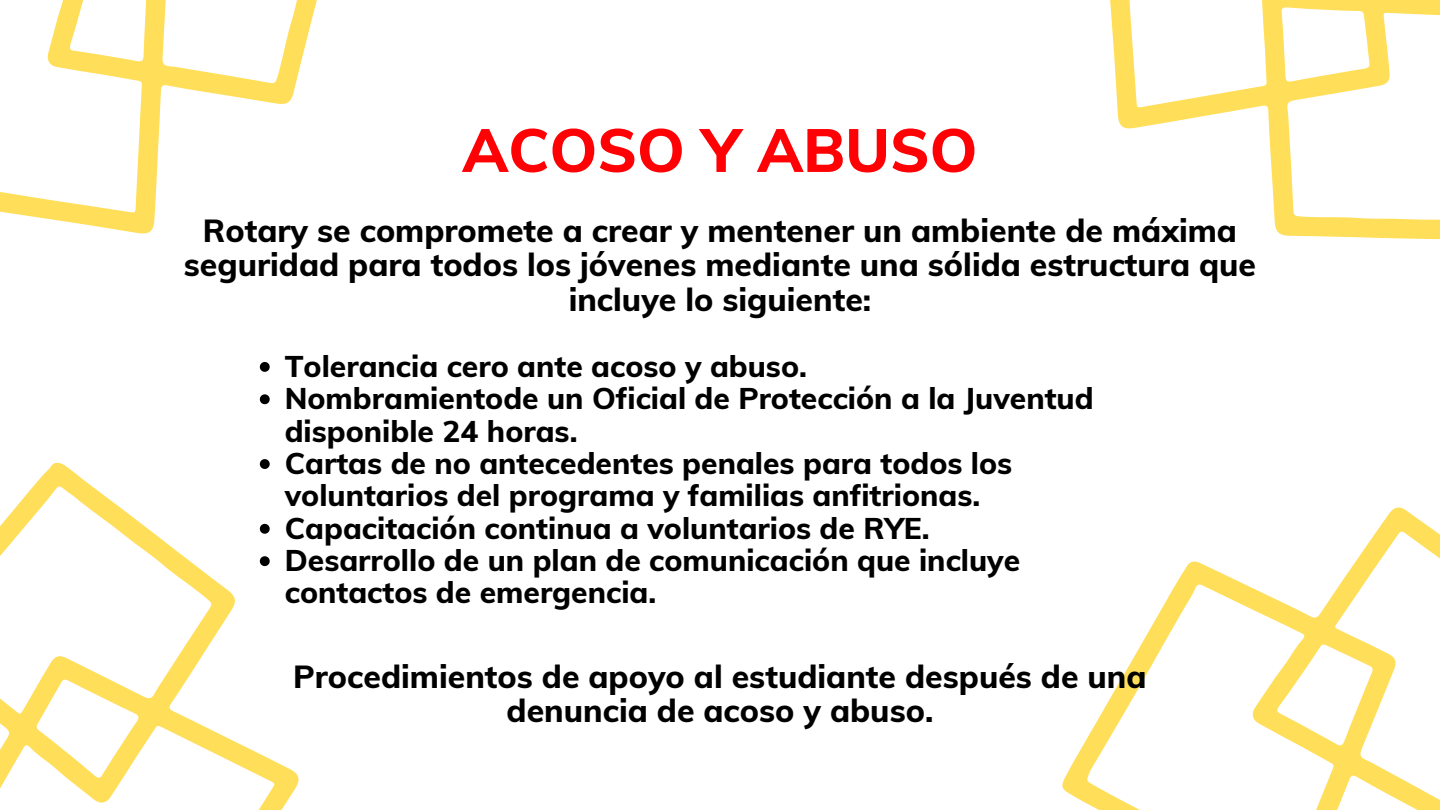
<style>
.page{position:relative;width:1440px;height:810px;background:#fff}
.page>*{position:absolute;margin:0;border:0;box-sizing:border-box;transform-origin:0 0}
.t1{font:800 60.3px "Muli";color:#ff0005}
.t2{font:800 31.9px/34.5px "Muli";color:#000;text-align:center}
.t3{font:800 30px/32.4px "Muli";color:#000}
</style>
<div class="page">
<svg style="left:260px;top:362px;width:10px;height:10px"></svg>
<svg style="left:260px;top:394px;width:10px;height:10px"></svg>
<svg style="left:1110px;top:0;width:330px;height:240px"></svg>
<svg style="left:0;top:0;width:317px;height:234px"></svg>
<svg style="left:1062px;top:507px;width:378px;height:303px"></svg>
<svg style="left:0;top:459px;width:299px;height:351px"></svg>
<p class="t1" style="left:462px;top:111px;width:517px">ACOSO Y ABUSO</p>
<p class="t2" style="left:184px;top:213px;width:1074px">Rotary se compromete a crear y mentener un ambiente de máxima seguridad para todos los jóvenes mediante una sólida estructura que incluye lo siguiente:</p>
<p class="t3" style="left:285px;top:349px;width:524px">Tolerancia cero ante acoso y abuso.</p>
<p class="t3" style="left:285px;top:382px;width:810px">Nombramientode un Oficial de Protección a la Juventud disponible 24 horas.</p>
<p class="t3" style="left:285px;top:446px;width:729px">Cartas de no antecedentes penales para todos los voluntarios del programa y familias anfitrionas.</p>
<p class="t3" style="left:285px;top:511px;width:646px">Capacitación continua a voluntarios de RYE.</p>
<p class="t3" style="left:285px;top:544px;width:737px">Desarrollo de un plan de comunicación que incluye contactos de emergencia.</p>
<p class="t2" style="left:293px;top:658px;width:855px">Procedimientos de apoyo al estudiante después de una denuncia de acoso y abuso.</p>
</div>
